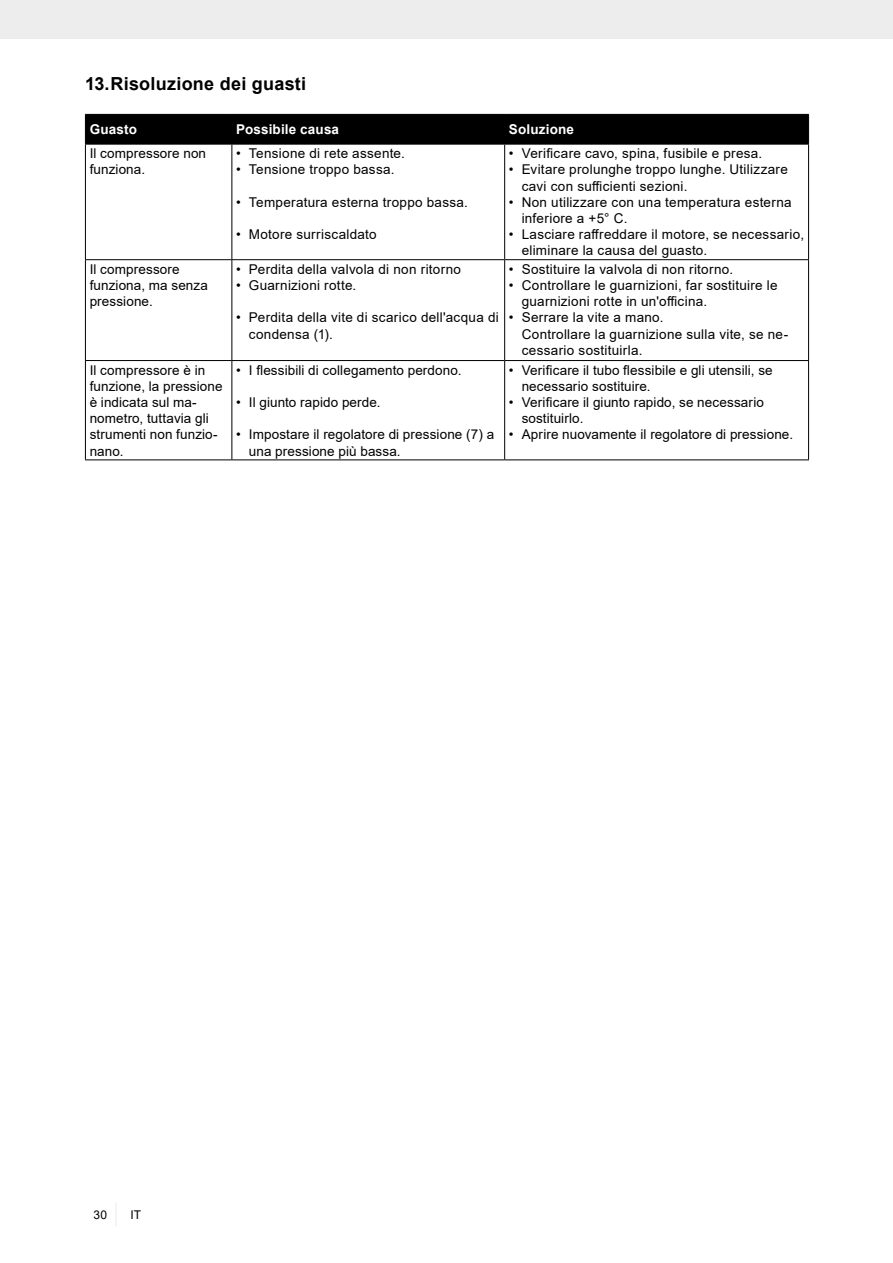
<style>
.page{position:relative;width:893px;height:1263px;background:#fff}
.page>*{position:absolute;margin:0;border:0;box-sizing:border-box;transform-origin:0 0}
.t1{font:700 18px "Arial";letter-spacing:.015em;color:#000}
.Fehlersuche_Grund{font:13.5px/16.2px "Arial";letter-spacing:.02em;color:#000}
.Grundtext{font:700 13.5px "Arial";letter-spacing:.01em;color:#fff}
.t2{font:12px "Arial";color:#000}
</style>
<div class="page">
<div style="left:0;top:0;width:893px;height:39px;background:#ededed"></div>
<hr style="left:115px;top:1202px;width:2px;height:24px;background:#ededed">
<svg style="left:86px;top:145px;width:722px;height:314px"></svg>
<div style="left:85px;top:114px;width:724px;height:30px;background:#000"></div>
<hr style="left:85px;top:144px;width:147px;height:1px;background:#000">
<hr style="left:85px;top:145px;width:1px;height:114px;background:#000">
<hr style="left:232px;top:144px;width:273px;height:1px;background:#000">
<hr style="left:231px;top:145px;width:1px;height:114px;background:#000">
<hr style="left:505px;top:144px;width:304px;height:1px;background:#000">
<hr style="left:504px;top:145px;width:1px;height:114px;background:#000">
<hr style="left:808px;top:145px;width:1px;height:114px;background:#000">
<hr style="left:85px;top:259px;width:147px;height:1px;background:#000">
<hr style="left:85px;top:260px;width:1px;height:100px;background:#000">
<hr style="left:232px;top:259px;width:273px;height:1px;background:#000">
<hr style="left:231px;top:260px;width:1px;height:100px;background:#000">
<hr style="left:505px;top:259px;width:304px;height:1px;background:#000">
<hr style="left:504px;top:260px;width:1px;height:100px;background:#000">
<hr style="left:808px;top:260px;width:1px;height:100px;background:#000">
<hr style="left:85px;top:360px;width:147px;height:1px;background:#000">
<hr style="left:85px;top:361px;width:1px;height:98px;background:#000">
<hr style="left:232px;top:360px;width:273px;height:1px;background:#000">
<hr style="left:231px;top:361px;width:1px;height:98px;background:#000">
<hr style="left:505px;top:360px;width:304px;height:1px;background:#000">
<hr style="left:504px;top:361px;width:1px;height:98px;background:#000">
<hr style="left:808px;top:361px;width:1px;height:98px;background:#000">
<hr style="left:85px;top:459px;width:147px;height:1px;background:#000">
<hr style="left:232px;top:459px;width:273px;height:1px;background:#000">
<hr style="left:505px;top:459px;width:304px;height:1px;background:#000">
<p class="t1" style="left:85px;top:71px;width:223px">13.Risoluzione dei guasti</p>
<p class="Grundtext" style="left:90px;top:120px;width:49px">Guasto</p>
<p class="Grundtext" style="left:236px;top:120px;width:105px">Possibile causa</p>
<p class="Grundtext" style="left:509px;top:120px;width:67px">Soluzione</p>
<p class="Fehlersuche_Grund" style="left:90px;top:145px;width:118px">Il compressore non funziona.</p>
<p class="Fehlersuche_Grund" style="left:236px;top:145px;width:170px">• Tensione di rete assente.</p>
<p class="Fehlersuche_Grund" style="left:509px;top:145px;width:255px">• Verificare cavo, spina, fusibile e presa.</p>
<p class="Fehlersuche_Grund" style="left:522px;top:161px;width:268px;text-indent:-13px">• Evitare prolunghe troppo lunghe. Utilizzare cavi con sufficienti sezioni.</p>
<p class="Fehlersuche_Grund" style="left:522px;top:194px;width:271px;text-indent:-13px">• Non utilizzare con una temperatura esterna inferiore a +5° C.</p>
<p class="Fehlersuche_Grund" style="left:522px;top:226px;width:284px;text-indent:-13px">• Lasciare raffreddare il motore, se necessario, eliminare la causa del guasto.</p>
<p class="Fehlersuche_Grund" style="left:236px;top:161px;width:160px">• Tensione troppo bassa.</p>
<p class="Fehlersuche_Grund" style="left:236px;top:194px;width:233px">• Temperatura esterna troppo bassa.</p>
<p class="Fehlersuche_Grund" style="left:236px;top:226px;width:142px">• Motore surriscaldato</p>
<p class="Fehlersuche_Grund" style="left:90px;top:261px;width:120px">Il compressore funziona, ma senza pressione.</p>
<p class="Fehlersuche_Grund" style="left:236px;top:261px;width:226px">• Perdita della valvola di non ritorno</p>
<p class="Fehlersuche_Grund" style="left:236px;top:277px;width:122px">• Guarnizioni rotte.</p>
<p class="Fehlersuche_Grund" style="left:249px;top:309px;width:251px;text-indent:-13px">• Perdita della vite di scarico dell'acqua di condensa (1).</p>
<p class="Fehlersuche_Grund" style="left:90px;top:362px;width:134px">Il compressore è in funzione, la pressione è indicata sul ma&shy;nometro, tuttavia gli strumenti non funzio&shy;nano.</p>
<p class="Fehlersuche_Grund" style="left:236px;top:362px;width:227px">• I flessibili di collegamento perdono.</p>
<p class="Fehlersuche_Grund" style="left:236px;top:394px;width:146px">• Il giunto rapido perde.</p>
<p class="Fehlersuche_Grund" style="left:249px;top:426px;width:247px;text-indent:-13px">• Impostare il regolatore di pressione (7) a una pressione più bassa.</p>
<p class="Fehlersuche_Grund" style="left:509px;top:261px;width:226px">• Sostituire la valvola di non ritorno.</p>
<p class="Fehlersuche_Grund" style="left:522px;top:277px;width:258px;text-indent:-13px">• Controllare le guarnizioni, far sostituire le guarnizioni rotte in un'officina.</p>
<p class="Fehlersuche_Grund" style="left:522px;top:309px;width:268px;text-indent:-13px">• Serrare la vite a mano.<br>Controllare la guarnizione sulla vite, se ne&shy;cessario sostituirla.</p>
<p class="Fehlersuche_Grund" style="left:522px;top:362px;width:252px;text-indent:-13px">• Verificare il tubo flessibile e gli utensili, se necessario sostituire.</p>
<p class="Fehlersuche_Grund" style="left:522px;top:394px;width:244px;text-indent:-13px">• Verificare il giunto rapido, se necessario sostituirlo.</p>
<p class="Fehlersuche_Grund" style="left:509px;top:426px;width:286px">• Aprire nuovamente il regolatore di pressione.</p>
<p class="t2" style="left:93px;top:1206px;width:15px">30</p>
<p class="t2" style="left:130px;top:1206px;width:12px">IT</p>
</div>
